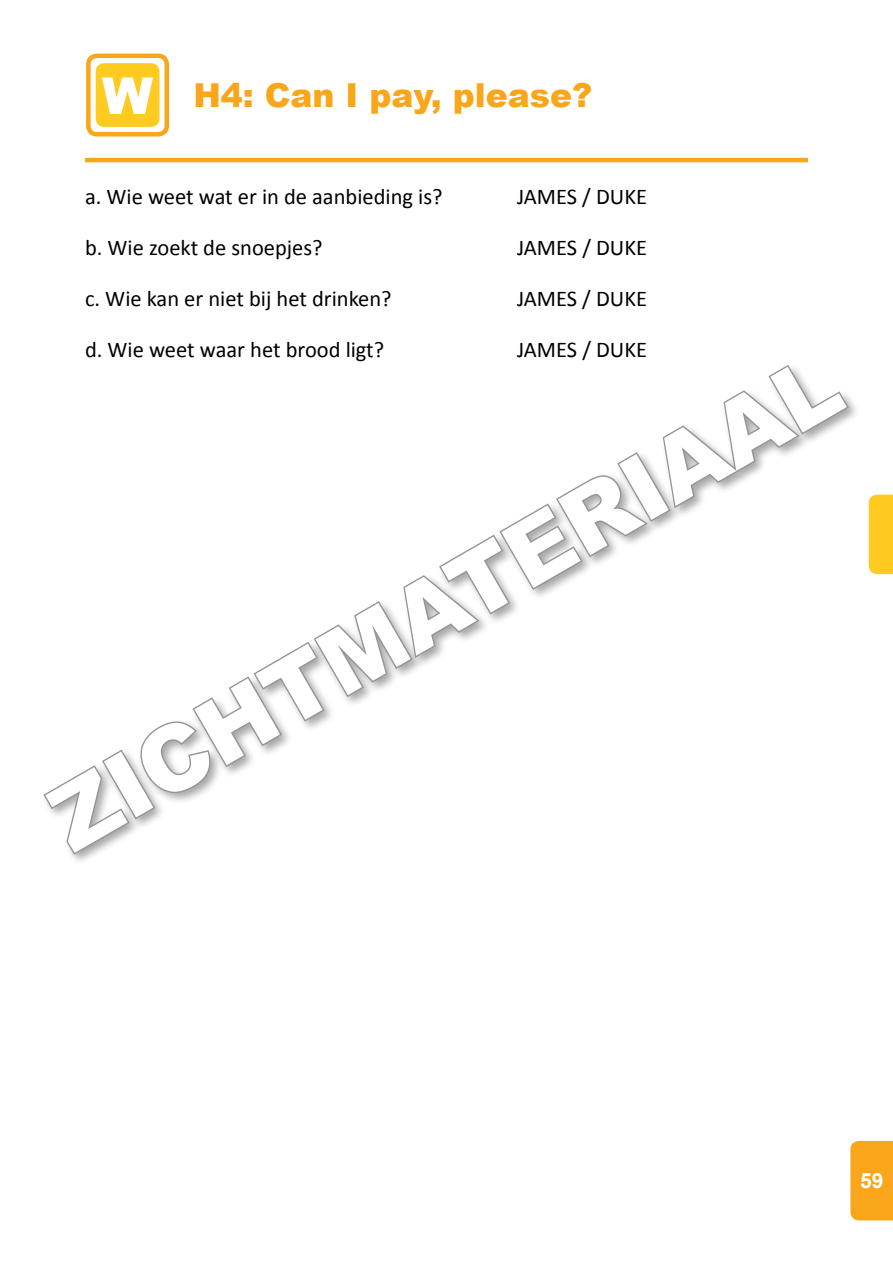
<style>
.page{position:relative;width:893px;height:1263px;background:#fff}
.page>*{position:absolute;margin:0;border:0;box-sizing:border-box;transform-origin:0 0}
.t1{font:900 90.15px "Arial";color:#fff}
.t2{font:900 33px "Arial";color:#faa61a}
.t3{font:22.5px "Calibri";color:#000}
.t4{font:700 21px "Arial";color:#fff}
.s1{font-size:51px;color:#fff}
</style>
<div class="page">
<div style="left:850px;top:1167px;width:43px;height:53px;background:#faa61a"></div>
<div style="left:86px;top:54px;width:83px;height:82px;border:4px solid #faa61a;border-radius:9px"></div>
<div style="left:96px;top:63px;width:63px;height:64px;background:#ffcb20;border-radius:9px"></div>
<hr style="left:85px;top:158px;width:723px;height:4px;background:#faa61a">
<svg style="left:43px;top:365px;width:808px;height:492px"></svg>
<h2 class="t2" style="left:102px;top:71px;width:492px"><span class="s1">W</span> H4: Can I pay, please?</h2>
<p class="t3" style="left:85px;top:183px;width:359px">a. Wie weet wat er in de aanbieding is?</p>
<p class="t3" style="left:517px;top:183px;width:131px">JAMES / DUKE</p>
<p class="t3" style="left:85px;top:234px;width:239px">b. Wie zoekt de snoepjes?</p>
<p class="t3" style="left:517px;top:234px;width:131px">JAMES / DUKE</p>
<p class="t3" style="left:85px;top:285px;width:308px">c. Wie kan er niet bij het drinken?</p>
<p class="t3" style="left:517px;top:285px;width:131px">JAMES / DUKE</p>
<p class="t3" style="left:85px;top:336px;width:301px">d. Wie weet waar het brood ligt?</p>
<p class="t3" style="left:517px;top:336px;width:131px">JAMES / DUKE</p>
<h1 class="t1" style="left:24px;top:769px;width:897px;rotate:-30deg">Zichtmateriaal</h1>
<p class="t4" style="left:860px;top:1167px;width:25px">59</p>
</div>
